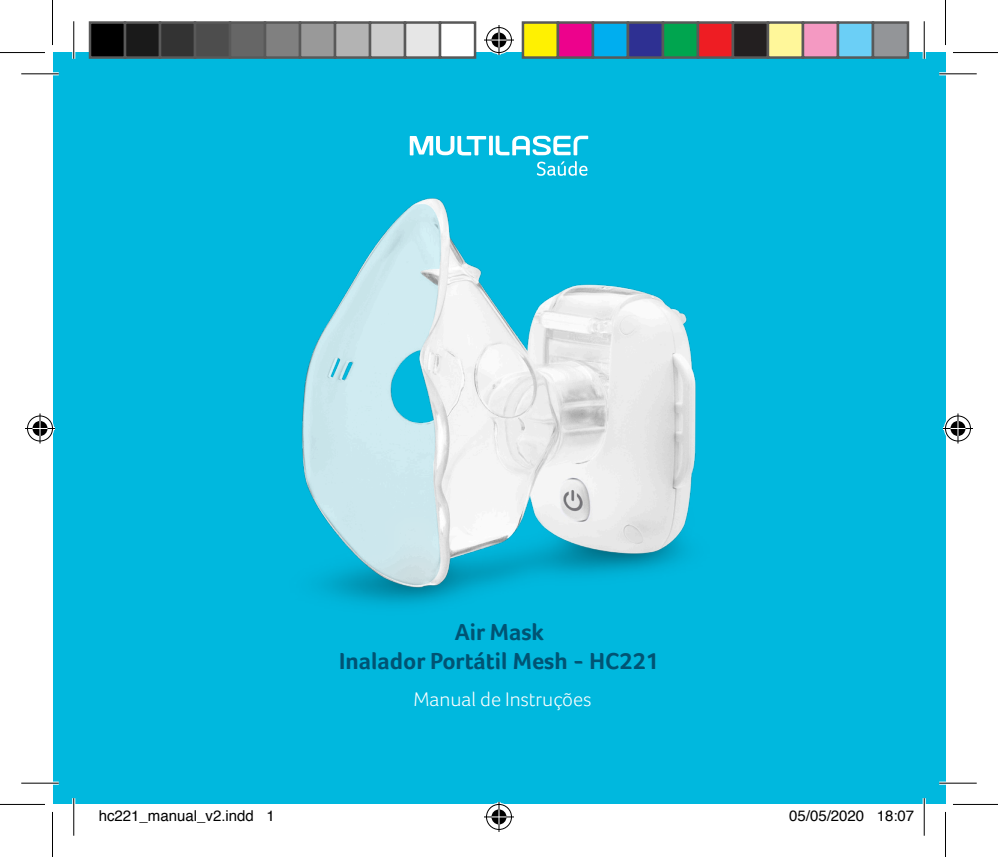
<style>
.page{position:relative;width:998px;height:857px;background:#fff}
.page>*{position:absolute;margin:0;border:0;box-sizing:border-box;transform-origin:0 0}
.t1{font:700 23.75px "Foco Corp";color:#005373}
.t2{font:300 20.5px "Foco Corp";color:#fff}
.t3{font:15px "Helvetica";color:#000}
</style>
<div class="page">
<div style="left:52px;top:52px;width:893px;height:752px;background:#00b8de"></div>
<svg style="left:489px;top:136px;width:4px;height:19px"></svg>
<svg style="left:496px;top:136px;width:92px;height:5px"></svg>
<svg style="left:410px;top:136px;width:76px;height:5px"></svg>
<img style="left:302px;top:141px;width:394px;height:464px">
<hr style="left:21px;top:72px;width:38px;height:3px;background:#fff">
<hr style="left:939px;top:72px;width:38px;height:3px;background:#fff">
<hr style="left:21px;top:781px;width:38px;height:3px;background:#fff">
<hr style="left:939px;top:781px;width:38px;height:3px;background:#fff">
<hr style="left:72px;top:21px;width:3px;height:38px;background:#fff">
<hr style="left:72px;top:797px;width:3px;height:38px;background:#fff">
<hr style="left:923px;top:21px;width:3px;height:38px;background:#fff">
<hr style="left:923px;top:797px;width:3px;height:38px;background:#fff">
<hr style="left:21px;top:73px;width:38px;height:1px;background:#000">
<hr style="left:939px;top:73px;width:38px;height:1px;background:#000">
<hr style="left:21px;top:782px;width:38px;height:1px;background:#000">
<hr style="left:939px;top:782px;width:38px;height:1px;background:#000">
<hr style="left:73px;top:21px;width:1px;height:38px;background:#000">
<hr style="left:73px;top:797px;width:1px;height:38px;background:#000">
<hr style="left:924px;top:21px;width:1px;height:38px;background:#000">
<hr style="left:924px;top:797px;width:1px;height:38px;background:#000">
<hr style="left:0;top:52px;width:45px;height:1px;background:#000">
<hr style="left:953px;top:52px;width:45px;height:1px;background:#000">
<hr style="left:0;top:803px;width:45px;height:1px;background:#000">
<hr style="left:953px;top:803px;width:45px;height:1px;background:#000">
<hr style="left:52px;top:0;width:1px;height:45px;background:#000">
<hr style="left:52px;top:811px;width:1px;height:45px;background:#000">
<hr style="left:945px;top:0;width:1px;height:45px;background:#000">
<hr style="left:945px;top:811px;width:1px;height:45px;background:#000">
<div style="left:485px;top:26px;width:28px;height:28px;border:3px solid #fff;border-radius:50%"></div>
<svg style="left:484px;top:38px;width:30px;height:4px"></svg>
<svg style="left:497px;top:25px;width:4px;height:30px"></svg>
<div style="left:490px;top:31px;width:18px;height:18px;border:3px solid #fff;border-radius:50%"></div>
<div style="left:486px;top:27px;width:26px;height:26px;border:1px solid #000;border-radius:50%"></div>
<hr style="left:484px;top:40px;width:30px;height:1px;background:#000">
<hr style="left:499px;top:25px;width:1px;height:30px;background:#000">
<svg style="left:491px;top:33px;width:15px;height:15px"></svg>
<div style="left:485px;top:802px;width:28px;height:28px;border:3px solid #fff;border-radius:50%"></div>
<hr style="left:484px;top:815px;width:30px;height:3px;background:#fff">
<svg style="left:497px;top:801px;width:4px;height:30px"></svg>
<div style="left:490px;top:807px;width:18px;height:18px;border:3px solid #fff;border-radius:50%"></div>
<div style="left:486px;top:803px;width:26px;height:26px;border:1px solid #000;border-radius:50%"></div>
<hr style="left:484px;top:816px;width:30px;height:1px;background:#000">
<hr style="left:499px;top:801px;width:1px;height:30px;background:#000">
<svg style="left:491px;top:809px;width:15px;height:15px"></svg>
<div style="left:26px;top:414px;width:28px;height:28px;border:3px solid #fff;border-radius:50%"></div>
<hr style="left:25px;top:427px;width:30px;height:3px;background:#fff">
<svg style="left:38px;top:413px;width:4px;height:30px"></svg>
<div style="left:31px;top:419px;width:18px;height:18px;border:3px solid #fff;border-radius:50%"></div>
<div style="left:27px;top:415px;width:26px;height:26px;border:1px solid #000;border-radius:50%"></div>
<hr style="left:25px;top:428px;width:30px;height:1px;background:#000">
<hr style="left:40px;top:413px;width:1px;height:30px;background:#000">
<svg style="left:33px;top:421px;width:15px;height:15px"></svg>
<div style="left:944px;top:414px;width:28px;height:28px;border:3px solid #fff;border-radius:50%"></div>
<hr style="left:943px;top:427px;width:30px;height:3px;background:#fff">
<hr style="left:956px;top:413px;width:3px;height:30px;background:#fff">
<div style="left:949px;top:419px;width:18px;height:18px;border:3px solid #fff;border-radius:50%"></div>
<div style="left:945px;top:415px;width:26px;height:26px;border:1px solid #000;border-radius:50%"></div>
<hr style="left:943px;top:428px;width:30px;height:1px;background:#000">
<hr style="left:957px;top:413px;width:1px;height:30px;background:#000">
<svg style="left:950px;top:421px;width:15px;height:15px"></svg>
<div style="left:90px;top:23px;width:35px;height:35px;background:#000"></div>
<div style="left:89px;top:21px;width:37px;height:38px;border:2px solid #595959"></div>
<div style="left:125px;top:23px;width:35px;height:35px;background:#1a1a1a"></div>
<div style="left:124px;top:21px;width:37px;height:38px;border:2px solid #595959"></div>
<div style="left:160px;top:23px;width:35px;height:35px;background:#333"></div>
<div style="left:159px;top:21px;width:37px;height:38px;border:2px solid #595959"></div>
<div style="left:195px;top:23px;width:35px;height:35px;background:#4d4d4d"></div>
<div style="left:194px;top:21px;width:37px;height:38px;border:2px solid #595959"></div>
<div style="left:230px;top:23px;width:35px;height:35px;background:#666"></div>
<div style="left:229px;top:21px;width:37px;height:38px;border:2px solid #595959"></div>
<div style="left:265px;top:23px;width:35px;height:35px;background:#808080"></div>
<div style="left:264px;top:21px;width:37px;height:38px;border:2px solid #595959"></div>
<div style="left:300px;top:23px;width:35px;height:35px;background:#999"></div>
<div style="left:299px;top:21px;width:37px;height:38px;border:2px solid #595959"></div>
<div style="left:335px;top:23px;width:35px;height:35px;background:#b3b3b3"></div>
<div style="left:334px;top:21px;width:37px;height:38px;border:2px solid #595959"></div>
<div style="left:370px;top:23px;width:35px;height:35px;background:#ccc"></div>
<div style="left:369px;top:21px;width:37px;height:38px;border:2px solid #595959"></div>
<div style="left:405px;top:23px;width:35px;height:35px;background:#e6e6e6"></div>
<div style="left:404px;top:21px;width:37px;height:38px;border:2px solid #595959"></div>
<div style="left:440px;top:23px;width:35px;height:35px;background:#fff"></div>
<div style="left:439px;top:21px;width:37px;height:38px;border:2px solid #595959"></div>
<div style="left:523px;top:23px;width:35px;height:35px;background:#fff101"></div>
<div style="left:522px;top:21px;width:37px;height:38px;border:2px solid #595959"></div>
<div style="left:558px;top:23px;width:35px;height:35px;background:#ed028c"></div>
<div style="left:557px;top:21px;width:37px;height:38px;border:2px solid #595959"></div>
<div style="left:593px;top:23px;width:35px;height:35px;background:#00aeef"></div>
<div style="left:592px;top:21px;width:37px;height:38px;border:2px solid #595959"></div>
<div style="left:628px;top:23px;width:35px;height:35px;background:#2e3092"></div>
<div style="left:627px;top:21px;width:37px;height:38px;border:2px solid #595959"></div>
<div style="left:663px;top:23px;width:35px;height:35px;background:#00a54f"></div>
<div style="left:662px;top:21px;width:37px;height:38px;border:2px solid #595959"></div>
<div style="left:698px;top:23px;width:35px;height:35px;background:#ee1d23"></div>
<div style="left:697px;top:21px;width:37px;height:38px;border:2px solid #595959"></div>
<div style="left:733px;top:23px;width:35px;height:35px;background:#231f20"></div>
<div style="left:732px;top:21px;width:37px;height:38px;border:2px solid #595959"></div>
<div style="left:768px;top:23px;width:35px;height:35px;background:#fff79a"></div>
<div style="left:767px;top:21px;width:37px;height:38px;border:2px solid #595959"></div>
<div style="left:803px;top:23px;width:35px;height:35px;background:#f499c2"></div>
<div style="left:802px;top:21px;width:37px;height:38px;border:2px solid #595959"></div>
<div style="left:838px;top:23px;width:35px;height:35px;background:#6bcff6"></div>
<div style="left:837px;top:21px;width:37px;height:38px;border:2px solid #595959"></div>
<div style="left:873px;top:23px;width:35px;height:35px;background:#939598"></div>
<div style="left:872px;top:21px;width:37px;height:38px;border:2px solid #595959"></div>
<p class="t1" style="left:455px;top:618px;width:91px">Air Mask</p>
<p class="t1" style="left:339px;top:646px;width:321px">Inalador Portátil Mesh - HC221</p>
<p class="t2" style="left:413px;top:686px;width:179px">Manual de Instruções</p>
<p class="t3" style="left:99px;top:803px;width:177px">hc221_manual_v2.indd 1</p>
<p class="t3" style="left:789px;top:803px;width:127px">05/05/2020 18:07</p>
</div>
